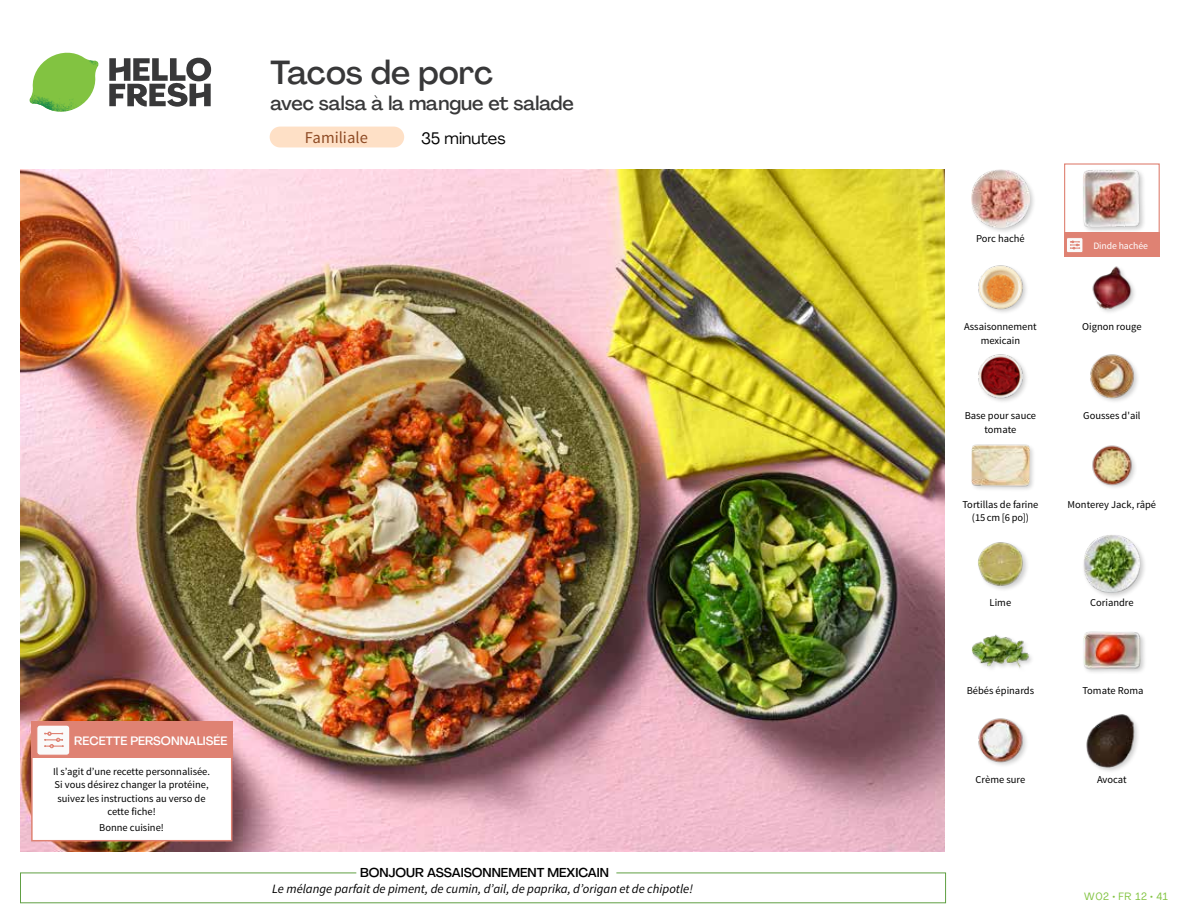
<style>
.page{position:relative;width:1188px;height:918px;background:#fff}
.page>*{position:absolute;margin:0;border:0;box-sizing:border-box;transform-origin:0 0}
.t1{font:500 33px "Agrandir";letter-spacing:-.005em;color:#383839}
.t2{font:500 19.5px "Agrandir";color:#383839}
.t3{font:16.5px "Source Sans Pro";color:#8e4b25}
.t4{font:16.5px "Agrandir";color:#000}
.t5{font:italic 12.75px "Source Sans Pro";color:#000}
.t6{font:500 12.75px "Agrandir";color:#000}
.t7{font:500 12px "Agrandir";color:#fff}
.t8{font:10.5px/13.5px "Source Sans Pro";color:#000;text-align:center}
.t9{font:10.5px "Agrandir";letter-spacing:.05em;color:#82c341}
.t10{font:9.75px "Source Sans Pro";letter-spacing:-.01em;color:#fff}
</style>
<div class="page">
<svg style="left:109px;top:57px;width:102px;height:50px"></svg>
<svg style="left:34px;top:53px;width:62px;height:40px"></svg>
<img style="left:67px;top:53px;width:32px;height:26px">
<img style="left:33px;top:75px;width:59px;height:11px">
<img style="left:29px;top:79px;width:61px;height:33px">
<img style="left:65px;top:86px;width:27px;height:25px">
<div style="left:20px;top:873px;width:926px;height:30px;border:1px solid #609f43"></div>
<div style="left:356px;top:865px;width:260px;height:15px;background:#fff"></div>
<img style="left:21px;top:170px;width:924px;height:682px">
<div style="left:270px;top:127px;width:134px;height:20px;background:#fee0c6;border-radius:10px"></div>
<div style="left:1064px;top:163px;width:96px;height:73px;border:1px solid #df8273"></div>
<div style="left:1064px;top:232px;width:96px;height:25px;background:#df8273"></div>
<div style="left:1066px;top:238px;width:17px;height:15px;background:#fafafa;border-radius:2px"></div>
<div style="left:1066px;top:237px;width:17px;height:16px;border:1px solid #df8273;border-radius:2px"></div>
<svg style="left:1070px;top:241px;width:10px;height:8px"></svg>
<img style="left:978px;top:718px;width:49px;height:48px">
<div style="left:1082px;top:631px;width:65px;height:44px;background:#000;opacity:.2"></div>
<img style="left:1083px;top:631px;width:58px;height:44px">
<div style="left:971px;top:634px;width:64px;height:40px;background:#000;opacity:.2"></div>
<img style="left:972px;top:634px;width:57px;height:40px">
<div style="left:1082px;top:534px;width:65px;height:65px;background:#000;opacity:.2"></div>
<img style="left:1083px;top:535px;width:58px;height:57px">
<img style="left:978px;top:542px;width:48px;height:47px">
<img style="left:1092px;top:445px;width:43px;height:43px">
<div style="left:971px;top:443px;width:65px;height:49px;background:#000;opacity:.2"></div>
<img style="left:972px;top:443px;width:57px;height:49px">
<img style="left:1090px;top:354px;width:48px;height:48px">
<img style="left:978px;top:354px;width:49px;height:48px">
<img style="left:1092px;top:266px;width:43px;height:46px">
<img style="left:978px;top:265px;width:49px;height:48px">
<div style="left:1082px;top:169px;width:65px;height:64px;background:#000;opacity:.2"></div>
<img style="left:1083px;top:170px;width:58px;height:57px">
<div style="left:970px;top:168px;width:66px;height:66px;background:#000;opacity:.2"></div>
<img style="left:972px;top:170px;width:57px;height:57px">
<div style="left:1085px;top:713px;width:55px;height:61px;background:#000;opacity:.2"></div>
<img style="left:1085px;top:713px;width:55px;height:56px">
<div style="left:31px;top:733px;width:201px;height:108px;background:#fff;border:2px solid #df8273"></div>
<div style="left:31px;top:722px;width:202px;height:36px;background:#df8273"></div>
<div style="left:37px;top:725px;width:33px;height:30px;background:#fafafa;border-radius:3px"></div>
<div style="left:36px;top:725px;width:34px;height:31px;border:1px solid #df8273;border-radius:3px"></div>
<svg style="left:45px;top:732px;width:18px;height:16px"></svg>
<h1 class="t1" style="left:271px;top:52px;width:224px">Tacos de porc</h1>
<h2 class="t2" style="left:271px;top:91px;width:305px">avec salsa à la mangue et salade</h2>
<h3 class="t3" style="left:305px;top:128px;width:64px">Familiale</h3>
<h3 class="t4" style="left:421px;top:128px;width:86px">35 minutes</h3>
<p class="t7" style="left:74px;top:733px;width:155px">RECETTE PERSONNALISÉE</p>
<p class="t8" style="left:53px;top:765px;width:158px">Il s’agit d’une recette personnalisée.<br>Si vous désirez changer la protéine, suivez les instructions au verso de cette fiche!</p>
<p class="t8" style="left:99px;top:821px;width:66px">Bonne cuisine!</p>
<p class="t6" style="left:360px;top:864px;width:250px">BONJOUR ASSAISONNEMENT MEXICAIN</p>
<p class="t5" style="left:272px;top:881px;width:422px">Le mélange parfait de piment, de cumin, d’ail, de paprika, d’origan et de chipotle!</p>
<p class="t8" style="left:976px;top:232px;width:50px">Porc haché</p>
<p class="t10" style="left:1093px;top:239px;width:56px">Dinde hachée</p>
<p class="t8" style="left:964px;top:320px;width:74px">Assaisonnement</p>
<p class="t8" style="left:1082px;top:320px;width:61px">Oignon rouge</p>
<p class="t8" style="left:981px;top:334px;width:41px">mexicain</p>
<p class="t8" style="left:965px;top:409px;width:73px">Base pour sauce</p>
<p class="t8" style="left:1083px;top:409px;width:59px">Gousses d'ail</p>
<p class="t8" style="left:985px;top:423px;width:33px">tomate</p>
<p class="t8" style="left:962px;top:498px;width:78px">Tortillas de farine</p>
<p class="t8" style="left:1068px;top:498px;width:90px">Monterey Jack, râpé</p>
<p class="t8" style="left:972px;top:511px;width:59px">(15 cm [6 po])</p>
<p class="t8" style="left:990px;top:596px;width:23px">Lime</p>
<p class="t8" style="left:1090px;top:596px;width:45px">Coriandre</p>
<p class="t8" style="left:967px;top:684px;width:69px">Bébés épinards</p>
<p class="t8" style="left:1082px;top:684px;width:63px">Tomate Roma</p>
<p class="t8" style="left:976px;top:773px;width:51px">Crème sure</p>
<p class="t8" style="left:1097px;top:773px;width:31px">Avocat</p>
<p class="t9" style="left:1084px;top:890px;width:85px">W02 • FR 12 • 41</p>
</div>
